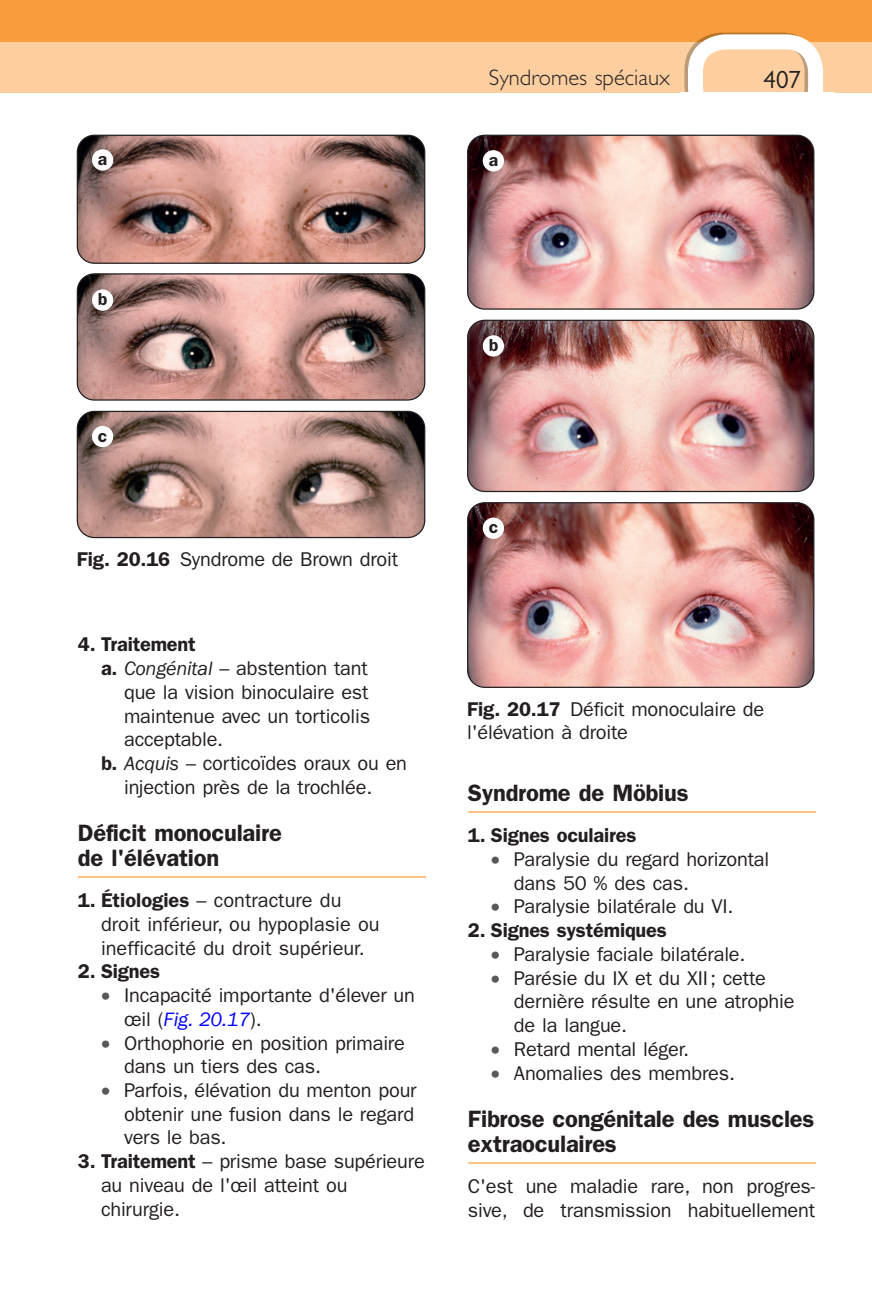
<style>
.page{position:relative;width:872px;height:1304px;background:#fff}
.page>*{position:absolute;margin:0;border:0;box-sizing:border-box;transform-origin:0 0}
.t1{font:25px "Gill Sans";color:#231f20}
.t2{font:600 23.75px/25.8px "Franklin Gothic";letter-spacing:-.01em;color:#231f20}
.t3{font:300 22.5px "Gill Sans";color:#231f20}
.t4{font:20px/23.8px "Franklin Gothic";letter-spacing:-.01em;color:#231f20}
.t5{font:600 20px "Franklin Gothic";letter-spacing:-.01em;color:#231f20}
.t6{font:600 17.5px "Franklin Gothic";color:#231f20}
.s1{font-weight:600}
.s2{font-style:italic}
.s3{color:#57585a}
.s4{font-style:italic;color:#00f}
</style>
<div class="page">
<div style="left:0;top:0;width:872px;height:92px;background:#f89d3d"></div>
<div style="left:0;top:42px;width:872px;height:50px;background:#fdcfa0"></div>
<svg style="left:684px;top:33px;width:139px;height:59px"></svg>
<hr style="left:78px;top:876px;width:347px;height:2px;background:#fcc286">
<hr style="left:468px;top:811px;width:347px;height:2px;background:#fcc286">
<hr style="left:468px;top:1162px;width:347px;height:2px;background:#fcc286">
<svg style="left:77px;top:135px;width:348px;height:403px;background:#b28b83"></svg>
<div style="left:92px;top:149px;width:21px;height:22px;background:#fff;border-radius:50%"></div>
<div style="left:92px;top:289px;width:21px;height:22px;background:#fff;border-radius:50%"></div>
<div style="left:92px;top:426px;width:21px;height:21px;background:#fff;border-radius:50%"></div>
<img style="left:468px;top:135px;width:346px;height:173px">
<div style="left:467px;top:135px;width:347px;height:175px;border:1px solid #231f20;border-radius:17px"></div>
<img style="left:468px;top:320px;width:346px;height:171px">
<div style="left:467px;top:320px;width:347px;height:172px;border:1px solid #231f20;border-radius:17px"></div>
<img style="left:469px;top:503px;width:345px;height:184px">
<div style="left:467px;top:502px;width:347px;height:186px;border:1px solid #231f20;border-radius:17px"></div>
<div style="left:483px;top:150px;width:21px;height:21px;background:#fff;border-radius:50%"></div>
<div style="left:483px;top:335px;width:21px;height:22px;background:#fff;border-radius:50%"></div>
<div style="left:483px;top:518px;width:21px;height:21px;background:#fff;border-radius:50%"></div>
<p class="t6" style="left:98px;top:149px;width:11px">a</p>
<p class="t3" style="left:489px;top:65px;width:182px">Syndromes spéciaux</p>
<p class="t1" style="left:763px;top:65px;width:39px">407</p>
<p class="t6" style="left:488px;top:150px;width:11px">a</p>
<p class="t6" style="left:98px;top:289px;width:11px">b</p>
<p class="t6" style="left:98px;top:425px;width:11px">c</p>
<p class="t4" style="left:77px;top:548px;width:323px"><span class="s1">Fig. 20.16</span> Syndrome de Brown droit</p>
<p class="t5" style="left:78px;top:633px;width:119px">4. Traitement</p>
<p class="t4" style="left:101px;top:656px;width:268px"><span class="s1">a.</span> <span class="s2">Congénital</span> – abstention tant</p>
<p class="t4" style="left:124px;top:680px;width:246px">que la vision binoculaire est</p>
<p class="t4" style="left:124px;top:704px;width:247px">maintenue avec un torticolis</p>
<p class="t4" style="left:124px;top:728px;width:101px">acceptable.</p>
<p class="t4" style="left:101px;top:751px;width:307px"><span class="s1">b.</span> <span class="s2">Acquis</span> – corticoïdes oraux ou en</p>
<p class="t4" style="left:124px;top:775px;width:250px">injection près de la trochlée.</p>
<p class="t2" style="left:78px;top:820px;width:205px">Déficit monoculaire de l'élévation</p>
<p class="t4" style="left:101px;top:889px;width:280px;text-indent:-23px"><span class="s1">1. Étiologies</span> – contracture du droit inférieur, ou hypoplasie ou inefficacité du droit supérieur.</p>
<p class="t5" style="left:78px;top:960px;width:84px">2. Signes</p>
<p class="t4" style="left:124px;top:983px;width:292px;text-indent:-23px"><span class="s3">•</span> Incapacité importante d'élever un œil ( <span class="s4">Fig. 20.17</span> ).</p>
<p class="t4" style="left:124px;top:1031px;width:282px;text-indent:-23px"><span class="s3">•</span> Orthophorie en position primaire dans un tiers des cas.</p>
<p class="t4" style="left:124px;top:1078px;width:294px;text-indent:-23px"><span class="s3">•</span> Parfois, élévation du menton pour obtenir une fusion dans le regard vers le bas.</p>
<p class="t4" style="left:101px;top:1150px;width:325px;text-indent:-23px"><span class="s1">3. Traitement</span> – prisme base supérieure au niveau de l'œil atteint ou chirurgie.</p>
<p class="t6" style="left:488px;top:335px;width:11px">b</p>
<p class="t6" style="left:488px;top:517px;width:11px">c</p>
<p class="t4" style="left:467px;top:698px;width:299px;line-height:22.5px"><span class="s1">Fig. 20.17</span> Déficit monoculaire de l'élévation à droite</p>
<p class="t2" style="left:468px;top:780px;width:222px">Syndrome de Möbius</p>
<p class="t5" style="left:468px;top:823px;width:170px">1. Signes oculaires</p>
<p class="t4" style="left:514px;top:847px;width:257px;text-indent:-23px"><span class="s3">•</span> Paralysie du regard horizontal dans 50 % des cas.</p>
<p class="t4" style="left:491px;top:895px;width:244px"><span class="s3">•</span> Paralysie bilatérale du VI.</p>
<p class="t5" style="left:468px;top:918px;width:200px">2. Signes systémiques</p>
<p class="t4" style="left:491px;top:942px;width:256px"><span class="s3">•</span> Paralysie faciale bilatérale.</p>
<p class="t4" style="left:514px;top:966px;width:282px;text-indent:-23px"><span class="s3">•</span> Parésie du IX et du XII ; cette dernière résulte en une atrophie de la langue.</p>
<p class="t4" style="left:491px;top:1037px;width:200px"><span class="s3">•</span> Retard mental léger.</p>
<p class="t4" style="left:491px;top:1061px;width:246px"><span class="s3">•</span> Anomalies des membres.</p>
<p class="t2" style="left:468px;top:1106px;width:348px">Fibrose congénitale des muscles extraoculaires</p>
<p class="t4" style="left:468px;top:1174px;width:349px">C'est une maladie rare, non progres&shy;sive, de transmission habituellement</p>
</div>
